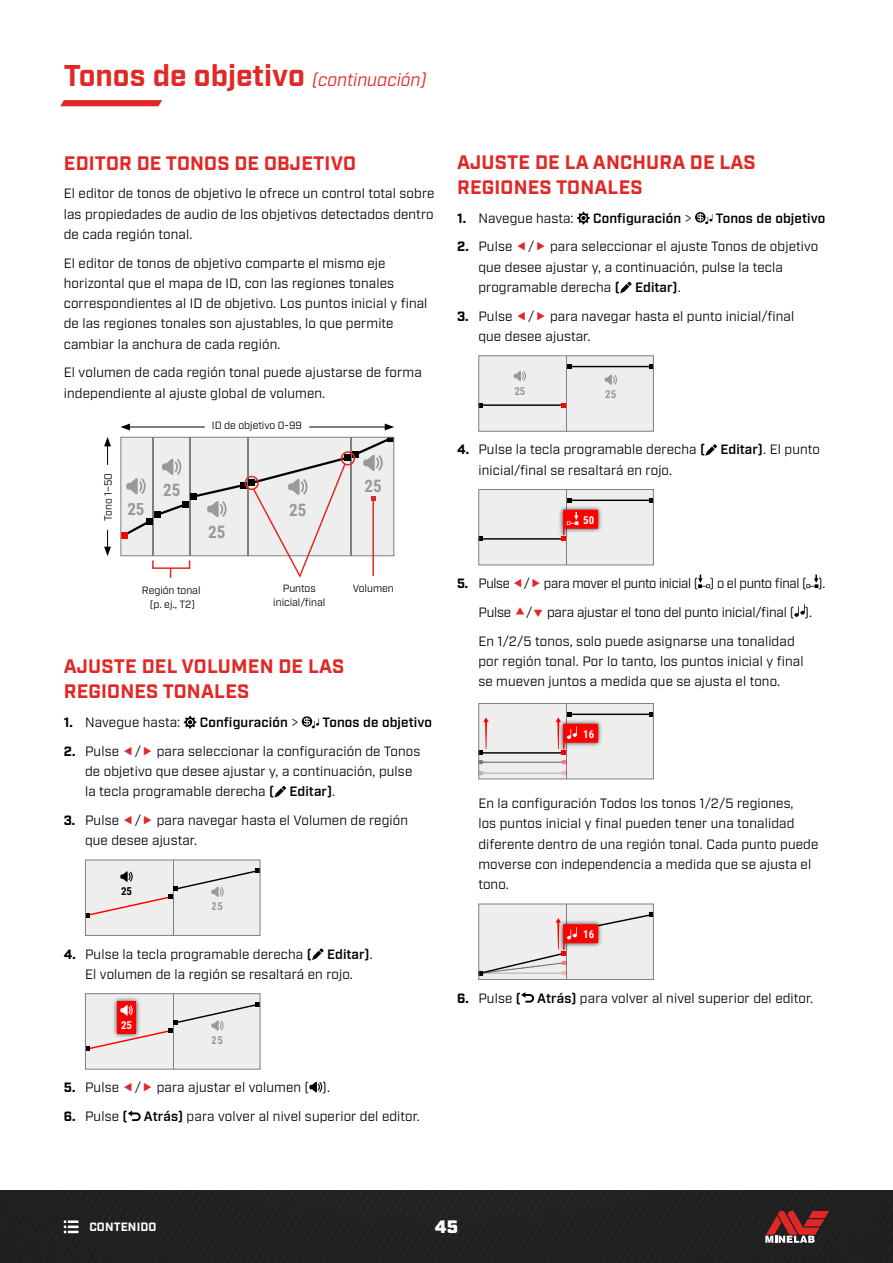
<style>
.page{position:relative;width:893px;height:1263px;background:#fff}
.page>*{position:absolute;margin:0;border:0;box-sizing:border-box;transform-origin:0 0}
.t1{font:700 30px "Industry";color:#e02926}
.t2{font:700 19.5px/24.8px "Industry";letter-spacing:.01em;color:#e02926}
.t3{font:900 18px "Industry";color:#fff}
.t4{font:700 17.1px "Roboto Condensed";color:#999}
.t5{font:13.5px/20.2px "Industry";letter-spacing:.01em;color:#000}
.t6{font:13.5px/28.8px "Industry";letter-spacing:-.01em;color:#000;text-align:center}
.t7{font:600 13.5px "Industry";letter-spacing:.01em;color:#000}
.t8{font:700 12px "Industry";letter-spacing:.01em;color:#fff}
.t9{font:700 10.95px "Roboto Condensed";color:#999}
.t10{font:700 10.95px "Roboto Condensed";letter-spacing:.02em;color:#fff}
.t11{font:700 10.95px "Roboto Condensed";color:#000}
.t12{font:10.5px/13.5px "Industry";color:#000;text-align:center}
.s1{font-weight:400;font-style:italic;font-size:18px}
.s2{font-weight:700}
.s3{font-weight:400}
.s4{font-weight:600}
</style>
<div class="page">
<div style="left:0;top:1191px;width:893px;height:72px;background:#222"></div>
<svg style="left:60px;top:100px;width:102px;height:6px"></svg>
<svg style="left:765px;top:1211px;width:64px;height:32px;background:#863c3b"></svg>
<svg style="left:64px;top:1220px;width:15px;height:13px"></svg>
<svg style="left:121px;top:437px;width:273px;height:141px;background:#e4e2e2"></svg>
<div style="left:341px;top:451px;width:14px;height:14px;border:2px solid #e02926;border-radius:50%"></div>
<div style="left:245px;top:476px;width:14px;height:14px;border:2px solid #e02926;border-radius:50%"></div>
<hr style="left:309px;top:427px;width:78px;height:1px;background:#000">
<svg style="left:385px;top:424px;width:9px;height:6px"></svg>
<hr style="left:128px;top:427px;width:77px;height:1px;background:#000">
<svg style="left:120px;top:424px;width:10px;height:6px"></svg>
<svg style="left:104px;top:437px;width:7px;height:28px"></svg>
<svg style="left:104px;top:530px;width:7px;height:26px"></svg>
<svg style="left:184px;top:716px;width:12px;height:12px"></svg>
<svg style="left:302px;top:716px;width:17px;height:12px"></svg>
<svg style="left:274px;top:786px;width:12px;height:11px"></svg>
<div style="left:85px;top:860px;width:175px;height:75px;background:#eee"></div>
<hr style="left:173px;top:860px;width:1px;height:75px;background:#7f7f7f">
<svg style="left:87px;top:868px;width:171px;height:49px"></svg>
<div style="left:85px;top:859px;width:175px;height:77px;border:1px solid #808080"></div>
<svg style="left:312px;top:948px;width:12px;height:12px"></svg>
<div style="left:85px;top:994px;width:175px;height:75px;background:#eee"></div>
<img style="left:114px;top:997px;width:25px;height:5px">
<div style="left:117px;top:1001px;width:19px;height:32px;background:#f00"></div>
<hr style="left:173px;top:994px;width:1px;height:75px;background:#7f7f7f">
<svg style="left:87px;top:1002px;width:171px;height:49px"></svg>
<div style="left:85px;top:993px;width:175px;height:76px;border:1px solid #808080"></div>
<svg style="left:309px;top:1082px;width:13px;height:10px"></svg>
<svg style="left:128px;top:1110px;width:13px;height:11px"></svg>
<svg style="left:577px;top:212px;width:13px;height:12px"></svg>
<svg style="left:695px;top:212px;width:17px;height:12px"></svg>
<svg style="left:620px;top:282px;width:11px;height:11px"></svg>
<div style="left:479px;top:356px;width:174px;height:75px;background:#eee"></div>
<hr style="left:569px;top:366px;width:82px;height:1px;background:#000">
<svg style="left:649px;top:364px;width:3px;height:5px"></svg>
<svg style="left:567px;top:364px;width:4px;height:5px"></svg>
<hr style="left:566px;top:356px;width:1px;height:75px;background:#7f7f7f">
<hr style="left:481px;top:404px;width:83px;height:2px;background:#000">
<svg style="left:562px;top:403px;width:4px;height:4px"></svg>
<svg style="left:605px;top:375px;width:12px;height:10px"></svg>
<svg style="left:514px;top:371px;width:12px;height:10px"></svg>
<div style="left:478px;top:355px;width:176px;height:77px;border:1px solid #808080"></div>
<svg style="left:705px;top:444px;width:12px;height:12px"></svg>
<div style="left:479px;top:489px;width:174px;height:76px;background:#eee"></div>
<hr style="left:569px;top:500px;width:82px;height:1px;background:#000">
<svg style="left:567px;top:498px;width:4px;height:4px"></svg>
<hr style="left:566px;top:489px;width:1px;height:76px;background:#7f7f7f">
<hr style="left:481px;top:538px;width:83px;height:2px;background:#000">
<img style="left:557px;top:506px;width:45px;height:35px">
<svg style="left:562px;top:510px;width:36px;height:31px"></svg>
<div style="left:478px;top:489px;width:176px;height:76px;border:1px solid #808080"></div>
<svg style="left:698px;top:575px;width:12px;height:13px"></svg>
<svg style="left:806px;top:575px;width:12px;height:13px"></svg>
<svg style="left:794px;top:604px;width:11px;height:13px"></svg>
<div style="left:479px;top:703px;width:174px;height:76px;background:#eee"></div>
<hr style="left:569px;top:713px;width:82px;height:2px;background:#000">
<hr style="left:566px;top:703px;width:1px;height:76px;background:#7f7f7f">
<img style="left:480px;top:752px;width:88px;height:24px">
<img style="left:557px;top:721px;width:45px;height:35px">
<svg style="left:556px;top:712px;width:42px;height:43px"></svg>
<svg style="left:480px;top:717px;width:9px;height:38px"></svg>
<div style="left:478px;top:703px;width:176px;height:76px;border:1px solid #808080"></div>
<div style="left:479px;top:904px;width:174px;height:75px;background:#eee"></div>
<hr style="left:566px;top:904px;width:1px;height:75px;background:#7f7f7f">
<svg style="left:480px;top:913px;width:172px;height:62px"></svg>
<div style="left:478px;top:904px;width:176px;height:76px;border:1px solid #808080"></div>
<svg style="left:521px;top:992px;width:13px;height:10px"></svg>
<h1 class="t1" style="left:64px;top:58px;width:364px">Tonos de objetivo <span class="s1">(continuación)</span></h1>
<h2 class="t2" style="left:64px;top:151px;width:294px">EDITOR DE TONOS DE OBJETIVO</h2>
<p class="t5" style="left:64px;top:184px;width:372px;text-align:justify">El editor de tonos de objetivo le ofrece un control total sobre las propiedades de audio de los objetivos detectados dentro de cada región tonal.</p>
<p class="t5" style="left:64px;top:253px;width:365px">El editor de tonos de objetivo comparte el mismo eje horizontal que el mapa de ID, con las regiones tonales correspondientes al ID de objetivo. Los puntos inicial y final de las regiones tonales son ajustables, lo que permite cambiar la anchura de cada región.</p>
<p class="t5" style="left:64px;top:363px;width:359px">El volumen de cada región tonal puede ajustarse de forma independiente al ajuste global de volumen.</p>
<p class="t12" style="left:212px;top:419px;width:91px">ID de objetivo 0-99</p>
<p class="t12" style="left:102px;top:521px;width:49px;rotate:-90deg">Tono 1–50</p>
<p class="t4" style="left:127px;top:497px;width:19px">25</p>
<p class="t4" style="left:163px;top:478px;width:19px">25</p>
<p class="t4" style="left:364px;top:474px;width:19px">25</p>
<p class="t4" style="left:289px;top:498px;width:19px">25</p>
<p class="t4" style="left:208px;top:520px;width:19px">25</p>
<p class="t12" style="left:142px;top:584px;width:60px">Región tonal (p. ej., T2)</p>
<p class="t12" style="left:283px;top:582px;width:35px">Puntos</p>
<p class="t12" style="left:353px;top:582px;width:43px">Volumen</p>
<p class="t12" style="left:273px;top:596px;width:54px">inicial/final</p>
<h2 class="t2" style="left:64px;top:655px;width:282px">AJUSTE DEL VOLUMEN DE LAS<br>REGIONES TONALES</h2>
<p class="t5" style="left:64px;top:712px;width:118px"><span class="s2">1.</span> Navegue hasta:</p>
<p class="t7" style="left:200px;top:714px;width:100px">Configuración <span class="s3">&gt;</span></p>
<p class="t7" style="left:323px;top:714px;width:111px">Tonos de objetivo</p>
<p class="t5" style="left:85px;top:741px;width:337px;text-indent:-21px"><span class="s2">2.</span> Pulse / para seleccionar la configuración de Tonos de objetivo que desee ajustar y, a continuación, pulse la tecla programable derecha <span class="s4">( Editar)</span>.</p>
<p class="t5" style="left:85px;top:810px;width:325px;text-indent:-21px"><span class="s2">3.</span> Pulse / para navegar hasta el Volumen de región que desee ajustar.</p>
<p class="t11" style="left:121px;top:883px;width:13px">25</p>
<p class="t9" style="left:212px;top:899px;width:13px">25</p>
<p class="t5" style="left:64px;top:944px;width:309px;text-align:center"><span class="s2">4.</span> Pulse la tecla programable derecha <span class="s4">( Editar)</span>.<br>El volumen de la región se resaltará en rojo.</p>
<p class="t10" style="left:121px;top:1017px;width:13px">25</p>
<p class="t9" style="left:212px;top:1032px;width:13px">25</p>
<p class="t5" style="left:64px;top:1078px;width:266px"><span class="s2">5.</span> Pulse / para ajustar el volumen ( ).</p>
<p class="t5" style="left:64px;top:1106px;width:356px"><span class="s2">6.</span> Pulse <span class="s4">( Atrás)</span> para volver al nivel superior del editor.</p>
<h2 class="t2" style="left:457px;top:151px;width:300px">AJUSTE DE LA ANCHURA DE LAS<br>REGIONES TONALES</h2>
<p class="t5" style="left:457px;top:208px;width:118px"><span class="s2">1.</span> Navegue hasta:</p>
<p class="t7" style="left:593px;top:210px;width:100px">Configuración <span class="s3">&gt;</span></p>
<p class="t7" style="left:716px;top:210px;width:111px">Tonos de objetivo</p>
<p class="t5" style="left:478px;top:237px;width:341px;text-indent:-21px"><span class="s2">2.</span> Pulse / para seleccionar el ajuste Tonos de objetivo que desee ajustar y, a continuación, pulse la tecla programable derecha <span class="s4">( Editar)</span>.</p>
<p class="t5" style="left:478px;top:306px;width:317px;text-indent:-21px"><span class="s2">3.</span> Pulse / para navegar hasta el punto inicial/final que desee ajustar.</p>
<p class="t9" style="left:514px;top:383px;width:13px">25</p>
<p class="t9" style="left:605px;top:387px;width:13px">25</p>
<p class="t5" style="left:478px;top:440px;width:343px;text-indent:-21px"><span class="s2">4.</span> Pulse la tecla programable derecha <span class="s4">( Editar)</span>. El punto inicial/final se resaltará en rojo.</p>
<p class="t10" style="left:583px;top:512px;width:13px">50</p>
<p class="t6" style="left:457px;top:569px;width:368px"><span class="s2">5.</span> Pulse / para mover el punto inicial ( ) o el punto final ( ).<br>Pulse / para ajustar el tono del punto inicial/final ( ).<br>En 1/2/5 tonos, solo puede asignarse una tonalidad</p>
<p class="t5" style="left:478px;top:651px;width:327px">por región tonal. Por lo tanto, los puntos inicial y final se mueven juntos a medida que se ajusta el tono.</p>
<p class="t10" style="left:583px;top:726px;width:13px">16</p>
<p class="t5" style="left:478px;top:794px;width:341px">En la configuración Todos los tonos 1/2/5 regiones,<br>los puntos inicial y final pueden tener una tonalidad diferente dentro de una región tonal. Cada punto puede moverse con independencia a medida que se ajusta el tono.</p>
<p class="t10" style="left:583px;top:927px;width:13px">16</p>
<p class="t5" style="left:457px;top:988px;width:356px"><span class="s2">6.</span> Pulse <span class="s4">( Atrás)</span> para volver al nivel superior del editor.</p>
<p class="t8" style="left:89px;top:1220px;width:69px">CONTENIDO</p>
<h3 class="t3" style="left:435px;top:1216px;width:25px">45</h3>
</div>
